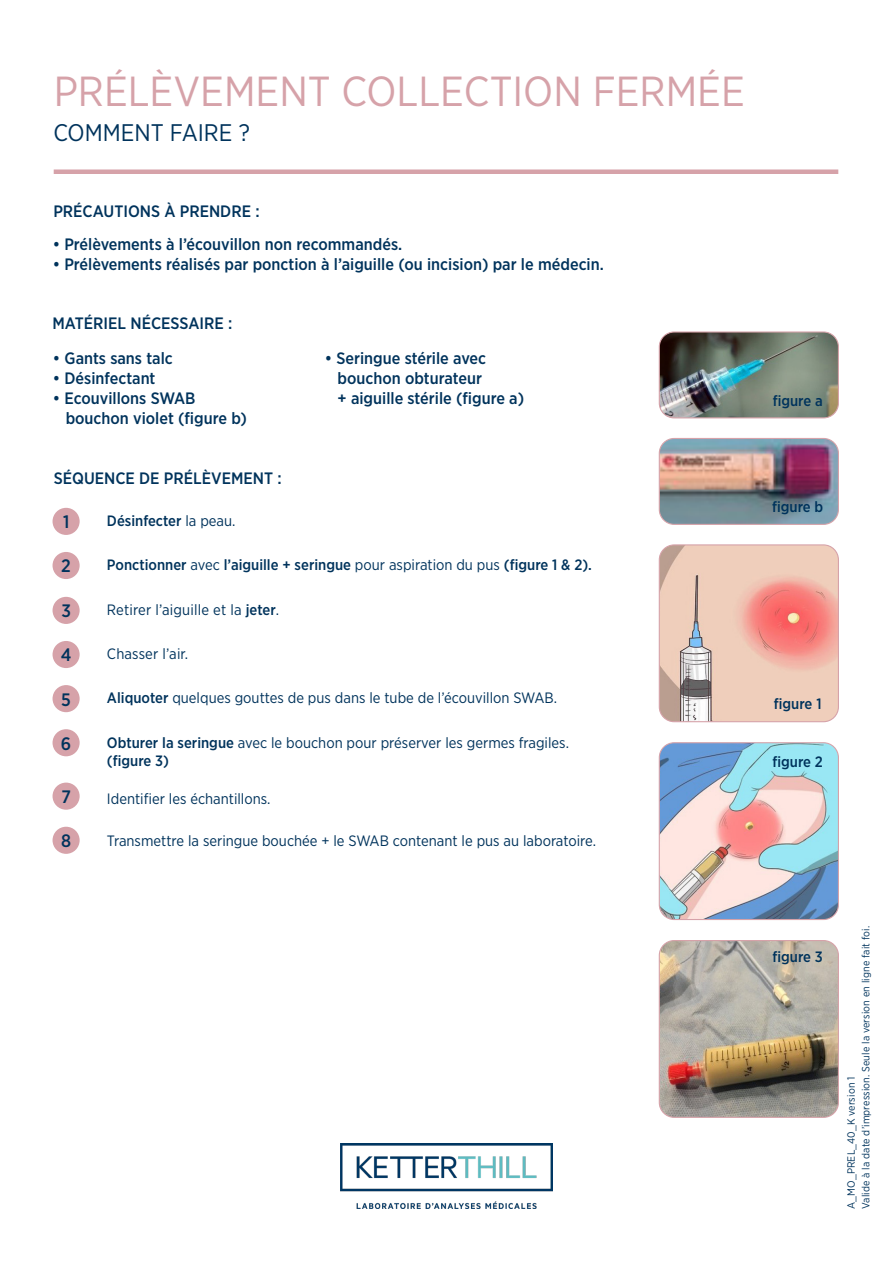
<style>
.page{position:relative;width:893px;height:1263px;background:#fff}
.page>*{position:absolute;margin:0;border:0;box-sizing:border-box;transform-origin:0 0}
.t1{font:42px "Gotham Narrow";color:#d6a2a9}
.t2{font:24px "Gotham Narrow";color:#00335c}
.t3{font:500 18px "Gotham Narrow";color:#00335c}
.t4{font:500 16.5px "Gotham Narrow";color:#00335c}
.t5{font:15px "Gotham Narrow";color:#00335c}
.t6{font:500 15px "Gotham Narrow";color:#00335c}
.t7{font:10.5px "Gotham Narrow";letter-spacing:.01em;color:#00335c}
.s1{font-weight:400}
.s2{font-weight:500}
</style>
<div class="page">
<img style="left:340px;top:1144px;width:212px;height:65px">
<div style="left:54px;top:169px;width:784px;height:5px;background:#d6a2a9"></div>
<div style="left:53px;top:508px;width:27px;height:27px;background:#d6a2a9;border-radius:50%"></div>
<div style="left:53px;top:552px;width:27px;height:27px;background:#d6a2a9;border-radius:50%"></div>
<div style="left:53px;top:685px;width:27px;height:27px;background:#d6a2a9;border-radius:50%"></div>
<div style="left:53px;top:729px;width:27px;height:27px;background:#d6a2a9;border-radius:50%"></div>
<div style="left:53px;top:597px;width:27px;height:27px;background:#d6a2a9;border-radius:50%"></div>
<div style="left:53px;top:641px;width:27px;height:27px;background:#d6a2a9;border-radius:50%"></div>
<div style="left:53px;top:783px;width:27px;height:27px;background:#d6a2a9;border-radius:50%"></div>
<div style="left:53px;top:827px;width:27px;height:27px;background:#d6a2a9;border-radius:50%"></div>
<img style="left:659px;top:438px;width:178px;height:85px">
<div style="left:659px;top:438px;width:180px;height:87px;border:1px solid #d6a2a9;border-radius:15px"></div>
<img style="left:659px;top:333px;width:178px;height:85px">
<div style="left:659px;top:331px;width:180px;height:87px;border:1px solid #d6a2a9;border-radius:15px"></div>
<img style="left:659px;top:744px;width:178px;height:174px">
<div style="left:659px;top:742px;width:180px;height:178px;border:1px solid #d6a2a9;border-radius:15px"></div>
<img style="left:659px;top:940px;width:178px;height:176px">
<div style="left:659px;top:940px;width:180px;height:178px;border:1px solid #d6a2a9;border-radius:15px"></div>
<img style="left:659px;top:546px;width:178px;height:176px">
<div style="left:659px;top:544px;width:180px;height:178px;border:1px solid #d6a2a9;border-radius:15px"></div>
<p class="t1" style="left:54px;top:66px;width:693px">PRÉLÈVEMENT COLLECTION FERMÉE</p>
<p class="t2" style="left:53px;top:118px;width:198px">COMMENT FAIRE ?</p>
<p class="t4" style="left:53px;top:201px;width:208px">PRÉCAUTIONS À PRENDRE :</p>
<p class="t4" style="left:53px;top:234px;width:351px">• Prélèvements à l’écouvillon non recommandés.</p>
<p class="t4" style="left:53px;top:254px;width:553px">• Prélèvements réalisés par ponction à l’aiguille (ou incision) par le médecin.</p>
<p class="t4" style="left:53px;top:313px;width:181px">MATÉRIEL NÉCESSAIRE :</p>
<p class="t4" style="left:53px;top:348px;width:121px">• Gants sans talc</p>
<p class="t4" style="left:53px;top:368px;width:104px">• Désinfectant</p>
<p class="t4" style="left:53px;top:388px;width:144px">• Ecouvillons SWAB</p>
<p class="t4" style="left:66px;top:408px;width:183px">bouchon violet (figure b)</p>
<p class="t4" style="left:54px;top:468px;width:230px">SÉQUENCE DE PRÉLÈVEMENT :</p>
<p class="t4" style="left:325px;top:348px;width:163px">• Seringue stérile avec</p>
<p class="t4" style="left:338px;top:368px;width:146px">bouchon obturateur</p>
<p class="t4" style="left:338px;top:388px;width:188px">+ aiguille stérile (figure a)</p>
<p class="t3" style="left:63px;top:510px;width:8px">1</p>
<p class="t6" style="left:107px;top:511px;width:130px">Désinfecter <span class="s1">la peau.</span></p>
<p class="t3" style="left:61px;top:555px;width:11px">2</p>
<p class="t6" style="left:107px;top:555px;width:487px">Ponctionner <span class="s1">avec</span> l’aiguille + seringue <span class="s1">pour aspiration du pus</span> (figure 1 &amp; 2).</p>
<p class="t3" style="left:61px;top:599px;width:11px">3</p>
<p class="t5" style="left:107px;top:601px;width:174px">Retirer l’aiguille et la <span class="s2">jeter</span>.</p>
<p class="t3" style="left:61px;top:644px;width:12px">4</p>
<p class="t5" style="left:107px;top:645px;width:83px">Chasser l’air.</p>
<p class="t3" style="left:61px;top:688px;width:11px">5</p>
<p class="t5" style="left:107px;top:689px;width:452px"><span class="s2">Aliquoter</span> quelques gouttes de pus dans le tube de l’écouvillon SWAB.</p>
<p class="t5" style="left:107px;top:733px;width:464px"><span class="s2">Obturer la seringue</span> avec le bouchon pour préserver les germes fragiles.</p>
<p class="t6" style="left:107px;top:751px;width:64px">(figure 3)</p>
<p class="t3" style="left:61px;top:732px;width:12px">6</p>
<p class="t3" style="left:61px;top:785px;width:11px">7</p>
<p class="t5" style="left:107px;top:790px;width:165px">Identifier les échantillons.</p>
<p class="t3" style="left:61px;top:829px;width:12px">8</p>
<p class="t5" style="left:107px;top:831px;width:491px">Transmettre la seringue bouchée + le SWAB contenant le pus au laboratoire.</p>
<p class="t6" style="left:773px;top:391px;width:52px">figure a</p>
<p class="t6" style="left:772px;top:497px;width:53px">figure b</p>
<p class="t6" style="left:774px;top:694px;width:49px">figure 1</p>
<p class="t6" style="left:772px;top:752px;width:52px">figure 2</p>
<p class="t6" style="left:772px;top:947px;width:52px">figure 3</p>
<p class="t7" style="left:859px;top:1209px;width:285px;rotate:-90deg">Valide à la date d’impression. Seule la version en ligne fait foi.</p>
<p class="t7" style="left:845px;top:1209px;width:134px;rotate:-90deg">A_MO_PREL_40_K version 1</p>
</div>
